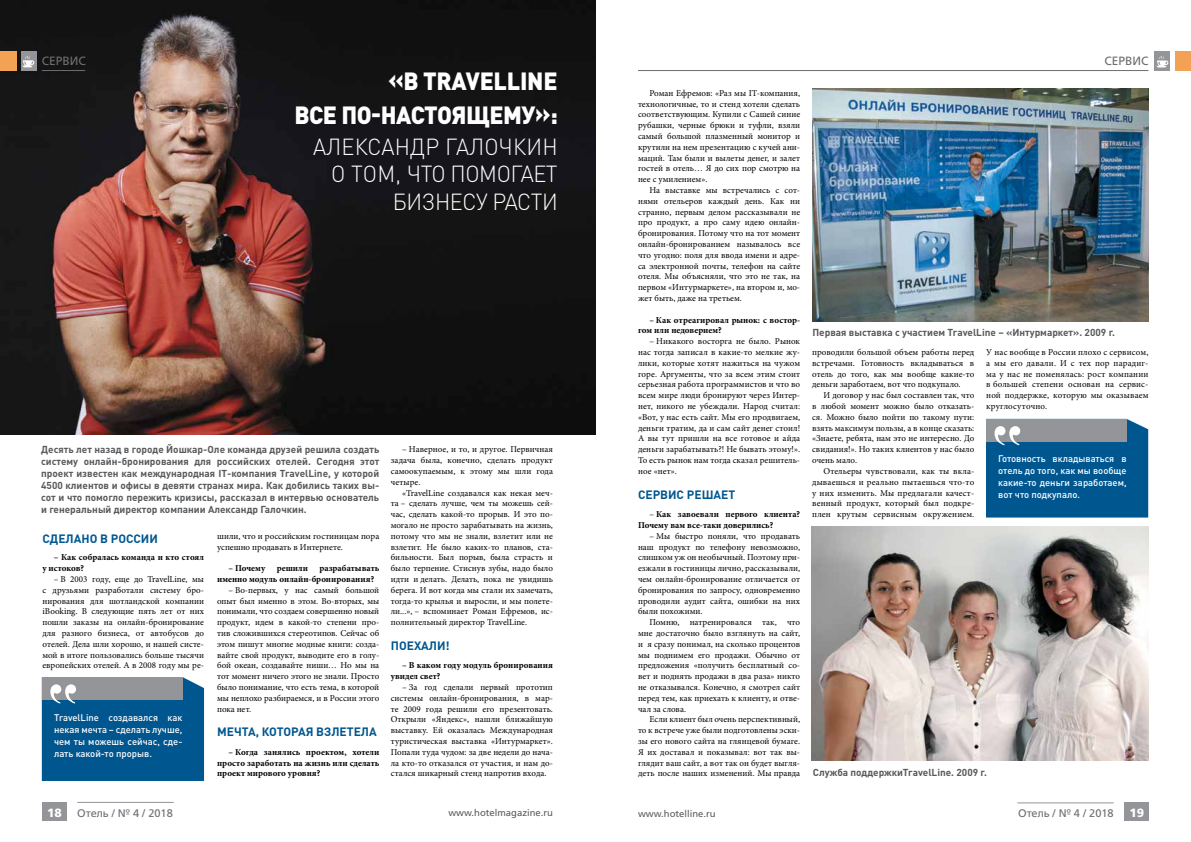
<style>
.page{position:relative;width:1191px;height:842px;background:#fff}
.page>*{position:absolute;margin:0;border:0;box-sizing:border-box;transform-origin:0 0}
.t1{font:900 24.6px/34px "DIN Pro";letter-spacing:-.02em;color:#fff;text-align:right;scale:.95 1}
.t2{font:300 23px/27.6px "DIN Pro";letter-spacing:-.02em;color:#fff;text-align:right;scale:.95 1}
.t3{font:700 12px "DIN Pro";color:#005790}
.t4{font:12px "AG Foreigner C";color:#6d6e71}
.t5{font:700 12px "AG Foreigner C";color:#fff}
.t6{font:11px "AG Foreigner C";color:#6d6e71}
.t7{font:700 10px/12px "DIN Pro";color:#58595b;text-align:justify}
.t8{font:500 9.5px/12px "DIN Pro";color:#fff;text-align:justify}
.t9{font:9.5px "AG Foreigner C";color:#58595b}
.t10{font:9px/10.8px "Minion Pro";color:#000;text-align:justify}
.t11{font:700 9px/10.8px "Minion Pro";color:#000}
.s1{font-weight:400}
</style>
<div class="page">
<hr style="left:638px;top:70px;width:510px;height:1px;background:#6d6e71">
<div style="left:43px;top:802px;width:24px;height:19px;background:#939598"></div>
<div style="left:1124px;top:802px;width:24px;height:19px;background:#939598"></div>
<hr style="left:77px;top:802px;width:97px;height:1px;background:#939598">
<hr style="left:1017px;top:803px;width:96px;height:1px;background:#939598">
<div style="left:1154px;top:52px;width:16px;height:19px;background:#939598"></div>
<div style="left:1174px;top:52px;width:17px;height:19px;background:#f3a255"></div>
<svg style="left:1156px;top:56px;width:12px;height:11px"></svg>
<img style="left:0;top:0;width:595px;height:434px">
<hr style="left:42px;top:70px;width:43px;height:1px;background:#6d6e71">
<div style="left:21px;top:52px;width:15px;height:19px;background:#939598"></div>
<div style="left:0;top:52px;width:16px;height:19px;background:#f3a255"></div>
<svg style="left:22px;top:55px;width:12px;height:12px"></svg>
<svg style="left:42px;top:677px;width:162px;height:104px;background:#1f6593"></svg>
<svg style="left:986px;top:419px;width:162px;height:99px;background:#226694"></svg>
<img style="left:812px;top:89px;width:336px;height:232px">
<img style="left:812px;top:526px;width:336px;height:234px">
<h3 class="t4" style="left:42px;top:55px;width:46px">СЕРВИС</h3>
<h3 class="t4" style="left:1104px;top:55px;width:46px">СЕРВИС</h3>
<h1 class="t1" style="left:294px;top:63px;width:279px">«В TRAVELLINE<br>ВСЕ ПО-НАСТОЯЩЕМУ»:</h1>
<h2 class="t2" style="left:313px;top:132px;width:259px">АЛЕКСАНДР ГАЛОЧКИН<br>О ТОМ, ЧТО ПОМОГАЕТ<br>БИЗНЕСУ РАСТИ</h2>
<p class="t7" style="left:41px;top:443px;width:339px">Десять лет назад в городе Йошкар-Оле команда друзей решила создать систему онлайн-бронирования для российских отелей. Сегодня этот проект известен как международная IT-компания TravelLine, у которой 4500 клиентов и офисы в девяти странах мира. Как добились таких вы&shy;сот и что помогло пережить кризисы, рассказал в интервью основатель и генеральный директор компании Александр Галочкин.</p>
<h3 class="t3" style="left:42px;top:531px;width:117px">СДЕЛАНО В РОССИИ</h3>
<p class="t11" style="left:42px;top:552px;width:163px;text-indent:11px">– Как собралась команда и кто стоял у истоков?</p>
<p class="t10" style="left:42px;top:574px;width:163px;text-indent:11px">– В 2003 году, еще до TravelLine, мы с друзьями разработали систему бро&shy;нирования для шотландской компании iBooking. В следующие пять лет от них пошли заказы на онлайн-бронирование для разного бизнеса, от автобусов до отелей. Дела шли хорошо, и нашей систе&shy;мой в итоге пользовались больше тысячи европейских отелей. А в 2008 году мы ре-</p>
<p class="t8" style="left:54px;top:711px;width:130px">TravelLine создавался как некая мечта – сделать лучше, чем ты можешь сейчас, сде&shy;лать какой-то прорыв.</p>
<p class="t10" style="left:217px;top:530px;width:164px">шили, что и российским гостиницам пора успешно продавать в Интернете.</p>
<p class="t11" style="left:217px;top:563px;width:164px;text-indent:11px">– Почему решили разрабатывать именно модуль онлайн-бронирования?</p>
<p class="t10" style="left:217px;top:584px;width:164px;text-indent:11px">– Во-первых, у нас самый большой опыт был именно в этом. Во-вторых, мы понимали, что создаем совершенно новый продукт, идем в какой-то степени про&shy;тив сложившихся стереотипов. Сейчас об этом пишут многие модные книги: созда&shy;вайте свой продукт, выводите его в голу&shy;бой океан, создавайте ниши… Но мы на тот момент ничего этого не знали. Просто было понимание, что есть тема, в которой мы неплохо разбираемся, и в России этого пока нет.</p>
<h3 class="t3" style="left:217px;top:724px;width:161px">МЕЧТА, КОТОРАЯ ВЗЛЕТЕЛА</h3>
<p class="t11" style="left:217px;top:746px;width:164px;text-align:justify;text-indent:11px">– Когда занялись проектом, хотели просто заработать на жизнь или сделать проект мирового уровня?</p>
<p class="t10" style="left:391px;top:444px;width:164px;text-indent:11px">– Наверное, и то, и другое. Первичная задача была, конечно, сделать продукт самоокупаемым, к этому мы шли года четыре.</p>
<p class="t10" style="left:391px;top:487px;width:164px;text-indent:11px">«TravelLine создавался как некая меч&shy;та – сделать лучше, чем ты можешь сей&shy;час, сделать какой-то прорыв. И это по&shy;могало не просто зарабатывать на жизнь, потому что мы не знали, взлетит или не взлетит. Не было каких-то планов, ста&shy;бильности. Был порыв, была страсть и было терпение. Стиснув зубы, надо было идти и делать. Делать, пока не увидишь берега. И вот когда мы стали их замечать, тогда-то крылья и выросли, и мы полете&shy;ли...», – вспоминает Роман Ефремов, ис&shy;полнительный директор TravelLine.</p>
<h3 class="t3" style="left:391px;top:637px;width:60px">ПОЕХАЛИ!</h3>
<p class="t11" style="left:391px;top:660px;width:164px;text-indent:11px">– В каком году модуль бронирования увидел свет?</p>
<p class="t10" style="left:391px;top:682px;width:164px;text-indent:11px">– За год сделали первый прототип системы онлайн-бронирования, в мар&shy;те 2009 года решили его презентовать.<br>Открыли «Яндекс», нашли ближайшую выставку. Ей оказалась Международная туристическая выставка «Интурмаркет».<br>Попали туда чудом: за две недели до нача&shy;ла кто-то отказался от участия, и нам до&shy;стался шикарный стенд напротив входа.</p>
<p class="t10" style="left:638px;top:88px;width:164px;text-indent:11px">Роман Ефремов: «Раз мы IT-компания, технологичные, то и стенд хотели сделать соответствующим. Купили с Сашей синие рубашки, черные брюки и туфли, взяли самый большой плазменный монитор и крутили на нем презентацию с кучей ани&shy;маций. Там были и вылеты денег, и залет гостей в отель… Я до сих пор смотрю на нее с умилением».</p>
<p class="t10" style="left:638px;top:185px;width:164px;text-indent:11px">На выставке мы встречались с сот&shy;нями отельеров каждый день. Как ни странно, первым делом рассказывали не про продукт, а про саму идею онлайн&shy;бронирования. Потому что на тот момент онлайн-бронированием называлось все что угодно: поля для ввода имени и адре&shy;са электронной почты, телефон на сайте отеля. Мы объясняли, что это не так, на первом «Интурмаркете», на втором и, мо&shy;жет быть, даже на третьем.</p>
<p class="t11" style="left:638px;top:314px;width:164px;text-indent:11px">– Как отреагировал рынок: с востор&shy;гом или недоверием?</p>
<p class="t10" style="left:638px;top:336px;width:164px;text-indent:11px">– Никакого восторга не было. Рынок нас тогда записал в какие-то мелкие жу&shy;лики, которые хотят нажиться на чужом горе. Аргументы, что за всем этим стоит серьезная работа программистов и что во всем мире люди бронируют через Интер&shy;нет, никого не убеждали. Народ считал: «Вот, у нас есть сайт. Мы его продвигаем, деньги тратим, да и сам сайт денег стоил!<br>А вы тут пришли на все готовое и айда деньги зарабатывать?! Не бывать этому!».<br>То есть рынок нам тогда сказал решитель&shy;ное «нет».</p>
<h3 class="t3" style="left:638px;top:486px;width:99px">СЕРВИС РЕШАЕТ</h3>
<p class="t11" style="left:638px;top:509px;width:164px;text-indent:11px"><span class="s1">–</span> Как завоевали первого клиента?<br>Почему вам все-таки доверились?</p>
<p class="t10" style="left:638px;top:530px;width:164px;text-indent:11px">– Мы быстро поняли, что продавать наш продукт по телефону невозможно, слишком уж он необычный. Поэтому при&shy;езжали в гостиницы лично, рассказывали, чем онлайн-бронирование отличается от бронирования по запросу, одновременно проводили аудит сайта, ошибки на них были похожими.</p>
<p class="t10" style="left:638px;top:617px;width:164px;text-indent:11px">Помню, натренировался так, что мне достаточно было взглянуть на сайт, и я сразу понимал, на сколько процентов мы поднимем его продажи. Обычно от предложения «получить бесплатный со&shy;вет и поднять продажи в два раза» никто не отказывался. Конечно, я смотрел сайт перед тем, как приехать к клиенту, и отве&shy;чал за слова.</p>
<p class="t10" style="left:638px;top:714px;width:164px;text-indent:11px">Если клиент был очень перспективный, то к встрече уже были подготовлены эски&shy;зы его нового сайта на глянцевой бумаге.<br>Я их доставал и показывал: вот так вы&shy;глядит ваш сайт, а вот так он будет выгля&shy;деть после наших изменений. Мы правда</p>
<p class="t7" style="left:812px;top:326px;width:304px">Первая выставка с участием TravelLinе – «Интурмаркет». 2009 г.</p>
<p class="t10" style="left:812px;top:347px;width:164px">проводили большой объем работы перед встречами. Готовность вкладываться в отель до того, как мы вообще какие-то деньги заработаем, вот что подкупало.</p>
<p class="t10" style="left:812px;top:390px;width:164px;text-indent:11px">И договор у нас был составлен так, что в любой момент можно было отказать&shy;ся. Можно было пойти по такому пути: взять максимум пользы, а в конце сказать: «Знаете, ребята, нам это не интересно. До свидания!». Но таких клиентов у нас было очень мало.</p>
<p class="t10" style="left:812px;top:466px;width:164px;text-indent:11px">Отельеры чувствовали, как ты вкла&shy;дываешься и реально пытаешься что-то у них изменить. Мы предлагали качест&shy;венный продукт, который был подкре&shy;плен крутым сервисным окружением.</p>
<p class="t10" style="left:986px;top:347px;width:164px">У нас вообще в России плохо с сервисом, а мы его давали. И с тех пор парадиг&shy;ма у нас не поменялась: рост компании в большей степени основан на сервис&shy;ной поддержке, которую мы оказываем круглосуточно.</p>
<p class="t8" style="left:998px;top:452px;width:130px">Готовность вкладываться в отель до того, как мы вообще какие-то деньги заработаем, вот что подкупало.</p>
<p class="t7" style="left:813px;top:766px;width:175px">Служба поддержкиTravelLine. 2009 г.</p>
<h3 class="t5" style="left:47px;top:806px;width:16px">18</h3>
<p class="t6" style="left:77px;top:806px;width:97px">Отель / № 4 / 2018</p>
<p class="t9" style="left:448px;top:807px;width:106px">www.hotelmagazine.ru</p>
<p class="t9" style="left:638px;top:808px;width:79px">www.hotelline.ru</p>
<p class="t6" style="left:1018px;top:807px;width:97px">Отель / № 4 / 2018</p>
<h3 class="t5" style="left:1129px;top:806px;width:16px">19</h3>
</div>
